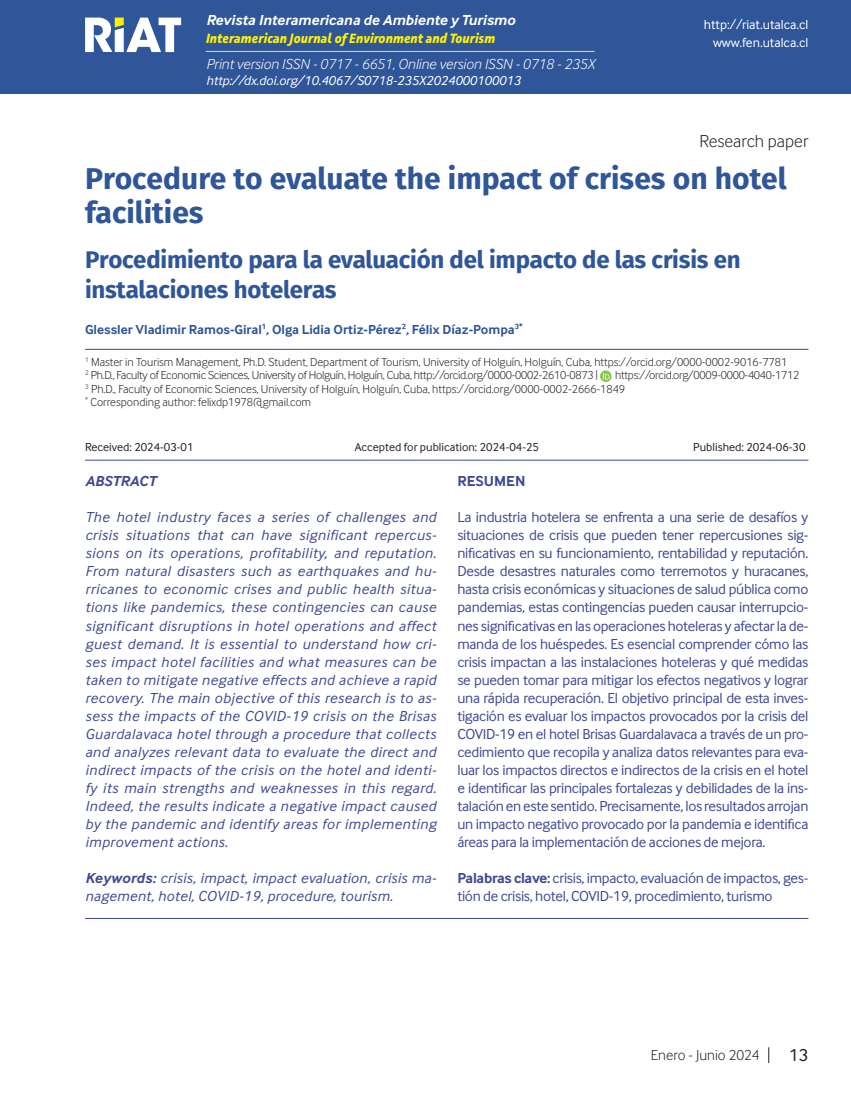
<style>
.page{position:relative;width:851px;height:1106px;background:#fff}
.page>*{position:absolute;margin:0;border:0;box-sizing:border-box;transform-origin:0 0}
.TITULO_INGLÉS{font:700 30px/34.5px "Fira Sans OT";color:#2f5699}
.TITULO_ESPAÑOL{font:700 24px/30px "Fira Sans OT";letter-spacing:-.01em;color:#2f5699}
.t1{font:300 18px "Inter Face";color:#231f20}
.t2{font:18px "Inter Face";color:#231f20}
.RESUMEN{font:15px/18px "Inter Face";letter-spacing:-.02em;color:#3f4993;text-align:justify}
.Cuerpo_de_Texto{font:italic 15px/18px "Inter Face";letter-spacing:.02em;color:#3f4993;text-align:justify}
.t3{font:italic 300 15px "Inter Face";color:#fff}
.t4{font:italic 700 15px "Inter Face";color:#fff}
.t5{font:300 15px "Inter Face";color:#231f20}
.Cuerpo_de_Texto-2{font:italic 700 15px "Inter Face";color:#3f4993}
.RESUMEN-2{font:700 15px "Inter Face";color:#3f4993}
.AUTOR{font:700 13.5px "Inter Face";color:#2f5699}
.Cuerpo_de_Texto-3{font:italic 13.5px "Inter Face";color:#fff}
.t6{font:italic 700 13.5px "Facit";color:#fff101}
.t7{font:13.5px "Inter Face";color:#fff}
.Fuente{font:300 12px "Inter Face";color:#231f20}
.Fuente-2{font:300 12px "Inter Face";letter-spacing:-.02em;color:#231f20}
.Cuerpo_de_Texto-4{font:12px "Inter Face";color:#231f20}
.s1{font-weight:700}
</style>
<div class="page">
<div style="left:0;top:0;width:850px;height:94px;background:#2f5699"></div>
<svg style="left:768px;top:1047px;width:1px;height:16px"></svg>
<hr style="left:85px;top:349px;width:723px;height:1px;background:#3f4993">
<hr style="left:85px;top:460px;width:723px;height:1px;background:#3f4993">
<hr style="left:85px;top:918px;width:723px;height:1px;background:#3f4993">
<svg style="left:600px;top:370px;width:11px;height:12px"></svg>
<svg style="left:602px;top:373px;width:7px;height:6px"></svg>
<svg style="left:85px;top:18px;width:96px;height:34px"></svg>
<hr style="left:206px;top:51px;width:388px;height:1px;background:#fff101">
<p class="t4" style="left:206px;top:11px;width:310px">Revista Interamericana de Ambiente y Turismo</p>
<p class="t7" style="left:703px;top:17px;width:106px">http://riat.utalca.cl</p>
<p class="t6" style="left:206px;top:30px;width:291px">Interamerican Journal of Environment and Tourism</p>
<p class="t3" style="left:206px;top:55px;width:390px">Print version ISSN - 0717 - 6651, Online version ISSN - 0718 - 235X</p>
<p class="Cuerpo_de_Texto-3" style="left:206px;top:72px;width:316px">http://dx.doi.org/10.4067/S0718-235X2024000100013</p>
<p class="t7" style="left:713px;top:35px;width:97px">www.fen.utalca.cl</p>
<p class="t1" style="left:699px;top:131px;width:110px">Research paper</p>
<p class="TITULO_INGLÉS" style="left:85px;top:163px;width:703px">Procedure to evaluate the impact of crises on hotel facilities</p>
<p class="TITULO_ESPAÑOL" style="left:85px;top:246px;width:657px">Procedimiento para la evaluación del impacto de las crisis en instalaciones hoteleras</p>
<p class="AUTOR" style="left:85px;top:321px;width:439px">Glessler Vladimir Ramos-Giral<sup>1</sup>, Olga Lidia Ortiz-Pérez<sup>2</sup>, Félix Díaz-Pompa<sup>3*</sup></p>
<p class="Fuente" style="left:85px;top:355px;width:703px"><sup>1</sup> Master in Tourism Management, Ph.D. Student, Department of Tourism, University of Holguín, Holguín, Cuba, https://orcid.org/0000-0002-9016-7781</p>
<p class="Fuente-2" style="left:85px;top:368px;width:514px"><sup>2</sup> Ph.D., Faculty of Economic Sciences, University of Holguín, Holguín, Cuba, http://orcid.org/0000-0002-2610-0873 |</p>
<p class="Fuente-2" style="left:615px;top:368px;width:186px">https://orcid.org/0009-0000-4040-1712</p>
<p class="Fuente" style="left:85px;top:382px;width:541px"><sup>3</sup> Ph.D., Faculty of Economic Sciences, University of Holguín, Holguín, Cuba, https://orcid.org/0000-0002-2666-1849</p>
<p class="Fuente" style="left:85px;top:395px;width:227px"><sup>*</sup> Corresponding author: felixdp1978@gmail.com</p>
<p class="Cuerpo_de_Texto-4" style="left:85px;top:440px;width:110px">Received: 2024-03-01</p>
<p class="Cuerpo_de_Texto-4" style="left:354px;top:440px;width:186px">Accepted for publication: 2024-04-25</p>
<p class="Cuerpo_de_Texto-4" style="left:693px;top:440px;width:114px">Published: 2024-06-30</p>
<p class="RESUMEN-2" style="left:457px;top:473px;width:70px">RESUMEN</p>
<p class="RESUMEN" style="left:457px;top:508px;width:352px">La industria hotelera se enfrenta a una serie de desafíos y situaciones de crisis que pueden tener repercusiones sig&shy;nificativas en su funcionamiento, rentabilidad y reputación.<br>Desde desastres naturales como terremotos y huracanes, hasta crisis económicas y situaciones de salud pública como pandemias, estas contingencias pueden causar interrupcio&shy;nes significativas en las operaciones hoteleras y afectar la de&shy;manda de los huéspedes. Es esencial comprender cómo las crisis impactan a las instalaciones hoteleras y qué medidas se pueden tomar para mitigar los efectos negativos y lograr una rápida recuperación. El objetivo principal de esta inves&shy;tigación es evaluar los impactos provocados por la crisis del COVID-19 en el hotel Brisas Guardalavaca a través de un pro&shy;cedimiento que recopila y analiza datos relevantes para eva&shy;luar los impactos directos e indirectos de la crisis en el hotel e identificar las principales fortalezas y debilidades de la ins&shy;talación en este sentido. Precisamente, los resultados arrojan un impacto negativo provocado por la pandemia e identifica áreas para la implementación de acciones de mejora.</p>
<p class="RESUMEN" style="left:457px;top:868px;width:352px"><span class="s1">Palabras clave:</span> crisis, impacto, evaluación de impactos, ges&shy;tión de crisis, hotel, COVID-19, procedimiento, turismo</p>
<p class="Cuerpo_de_Texto-2" style="left:85px;top:473px;width:73px">ABSTRACT</p>
<p class="Cuerpo_de_Texto" style="left:85px;top:508px;width:353px">The hotel industry faces a series of challenges and crisis situations that can have significant repercus&shy;sions on its operations, profitability, and reputation.<br>From natural disasters such as earthquakes and hu&shy;rricanes to economic crises and public health situa&shy;tions like pandemics, these contingencies can cause significant disruptions in hotel operations and affect guest demand. It is essential to understand how cri&shy;ses impact hotel facilities and what measures can be taken to mitigate negative effects and achieve a rapid recovery. The main objective of this research is to as&shy;sess the impacts of the COVID-19 crisis on the Brisas Guardalavaca hotel through a procedure that collects and analyzes relevant data to evaluate the direct and indirect impacts of the crisis on the hotel and identi&shy;fy its main strengths and weaknesses in this regard.<br>Indeed, the results indicate a negative impact caused by the pandemic and identify areas for implementing improvement actions.</p>
<p class="Cuerpo_de_Texto" style="left:85px;top:868px;width:353px"><span class="s1">Keywords:</span> crisis, impact, impact evaluation, crisis ma&shy;nagement, hotel, COVID-19, procedure, tourism.</p>
<p class="t5" style="left:651px;top:1046px;width:110px">Enero - Junio 2024</p>
<p class="t2" style="left:789px;top:1045px;width:21px">13</p>
</div>
